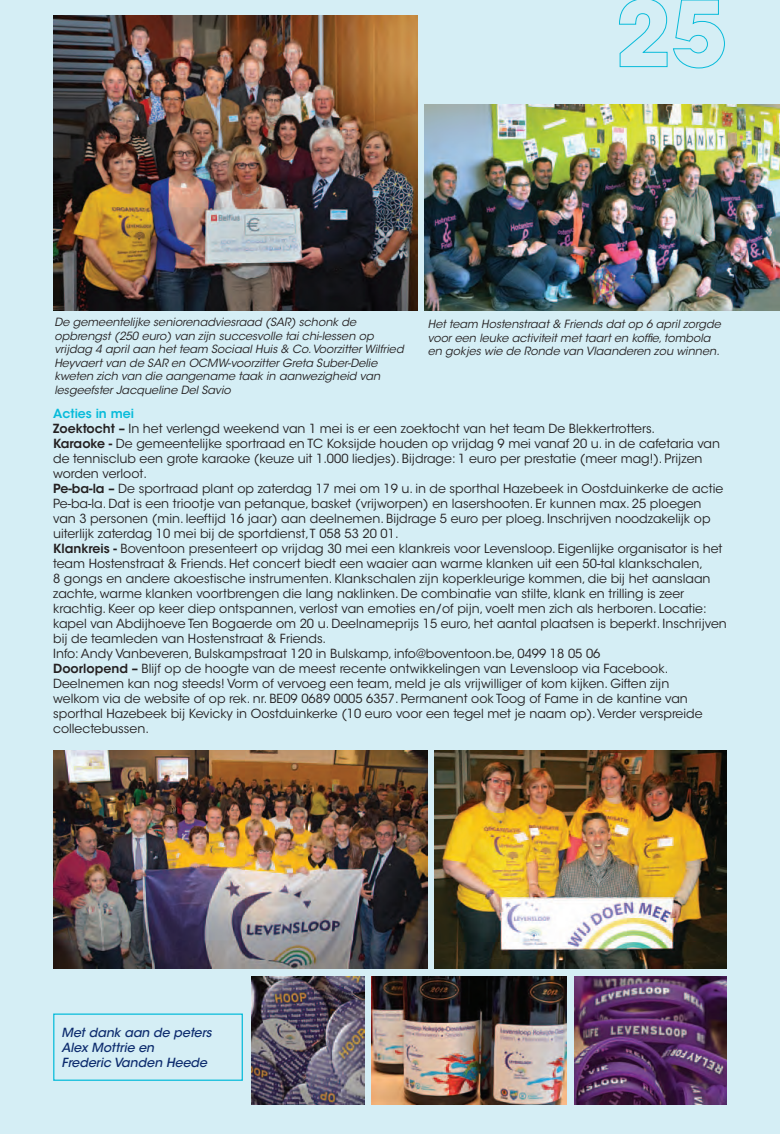
<style>
.page{position:relative;width:780px;height:1134px;background:#d5eef5}
.page>*{position:absolute;margin:0;border:0;box-sizing:border-box;transform-origin:0 0}
.Body_insprong_2_mm{font:12.5px/15px "ITC Avant Garde Std";color:#231f20}
.Body{font:italic 500 12.5px "ITC Avant Garde Std";color:#0d2c6e}
.Body_insprong_2_mm-2{font:600 12.5px "ITC Avant Garde Std";color:#07bbda}
.Onderschrift_foto{font:italic 11.25px/13.5px "ITC Avant Garde Std";color:#231f20}
.s1{font-weight:600}
</style>
<div class="page">
<div style="left:53px;top:1013px;width:190px;height:68px;border:1px solid #07bbda"></div>
<img style="left:53px;top:750px;width:375px;height:219px">
<img style="left:53px;top:15px;width:364px;height:296px">
<img style="left:424px;top:105px;width:356px;height:206px">
<img style="left:251px;top:977px;width:113px;height:127px">
<img style="left:574px;top:977px;width:152px;height:127px">
<img style="left:371px;top:977px;width:196px;height:127px">
<img style="left:435px;top:750px;width:291px;height:219px">
<svg style="left:619px;top:0;width:106px;height:69px"></svg>
<p class="Onderschrift_foto" style="left:54px;top:316px;width:351px">De gemeentelijke seniorenadviesraad (SAR) schonk de opbrengst (250 euro) van zijn succesvolle tai chi-lessen op vrijdag 4 april aan het team Sociaal Huis &amp; Co. Voorzitter Wilfried Heyvaert van de SAR en OCMW-voorzitter Greta Suber-Delie kweten zich van die aangename taak in aanwezigheid van lesgeefster Jacqueline Del Savio</p>
<p class="Onderschrift_foto" style="left:428px;top:318px;width:294px">Het team Hostenstraat &amp; Friends dat op 6 april zorgde voor een leuke activiteit met taart en koffie, tombola en gokjes wie de Ronde van Vlaanderen zou winnen.</p>
<p class="Body_insprong_2_mm-2" style="left:53px;top:405px;width:82px">Acties in mei</p>
<p class="Body_insprong_2_mm" style="left:53px;top:421px;width:603px"><span class="s1">Zoektocht –</span> In het verlengd weekend van 1 mei is er een zoektocht van het team De Blekkertrotters.</p>
<p class="Body_insprong_2_mm" style="left:53px;top:436px;width:668px"><span class="s1">Karaoke -</span> De gemeentelijke sportraad en TC Koksijde houden op vrijdag 9 mei vanaf 20 u. in de cafetaria van de tennisclub een grote karaoke (keuze uit 1.000 liedjes). Bijdrage: 1 euro per prestatie (meer mag!). Prijzen worden verloot.</p>
<p class="Body_insprong_2_mm" style="left:53px;top:481px;width:671px"><span class="s1">Pe-ba-la –</span> De sportraad plant op zaterdag 17 mei om 19 u. in de sporthal Hazebeek in Oostduinkerke de actie Pe-ba-la. Dat is een triootje van petanque, basket (vrijworpen) en lasershooten. Er kunnen max. 25 ploegen van 3 personen (min. leeftijd 16 jaar) aan deelnemen. Bijdrage 5 euro per ploeg. Inschrijven noodzakelijk op uiterlijk zaterdag 10 mei bij de sportdienst, T 058 53 20 01.</p>
<p class="Body_insprong_2_mm" style="left:53px;top:541px;width:675px"><span class="s1">Klankreis -</span> Boventoon presenteert op vrijdag 30 mei een klankreis voor Levensloop. Eigenlijke organisator is het team Hostenstraat &amp; Friends. Het concert biedt een waaier aan warme klanken uit een 50-tal klankschalen,<br>8 gongs en andere akoestische instrumenten. Klankschalen zijn koperkleurige kommen, die bij het aanslaan zachte, warme klanken voortbrengen die lang naklinken. De combinatie van stilte, klank en trilling is zeer krachtig. Keer op keer diep ontspannen, verlost van emoties en/of pijn, voelt men zich als herboren. Locatie: kapel van Abdijhoeve Ten Bogaerde om 20 u. Deelnameprijs 15 euro, het aantal plaatsen is beperkt. Inschrijven bij de teamleden van Hostenstraat &amp; Friends.</p>
<p class="Body_insprong_2_mm" style="left:53px;top:646px;width:548px">Info: Andy Vanbeveren, Bulskampstraat 120 in Bulskamp, info@boventoon.be, 0499 18 05 06</p>
<p class="Body_insprong_2_mm" style="left:53px;top:661px;width:651px"><span class="s1">Doorlopend –</span> Blijf op de hoogte van de meest recente ontwikkelingen van Levensloop via Facebook.<br>Deelnemen kan nog steeds! Vorm of vervoeg een team, meld je als vrijwilliger of kom kijken. Giften zijn welkom via de website of op rek. nr. BE09 0689 0005 6357. Permanent ook Toog of Fame in de kantine van sporthal Hazebeek bij Kevicky in Oostduinkerke (10 euro voor een tegel met je naam op). Verder verspreide collectebussen.</p>
<p class="Body" style="left:61px;top:1024px;width:152px">Met dank aan de peters</p>
<p class="Body" style="left:61px;top:1039px;width:94px">Alex Mottrie en</p>
<p class="Body" style="left:61px;top:1054px;width:147px">Frederic Vanden Heede</p>
</div>
